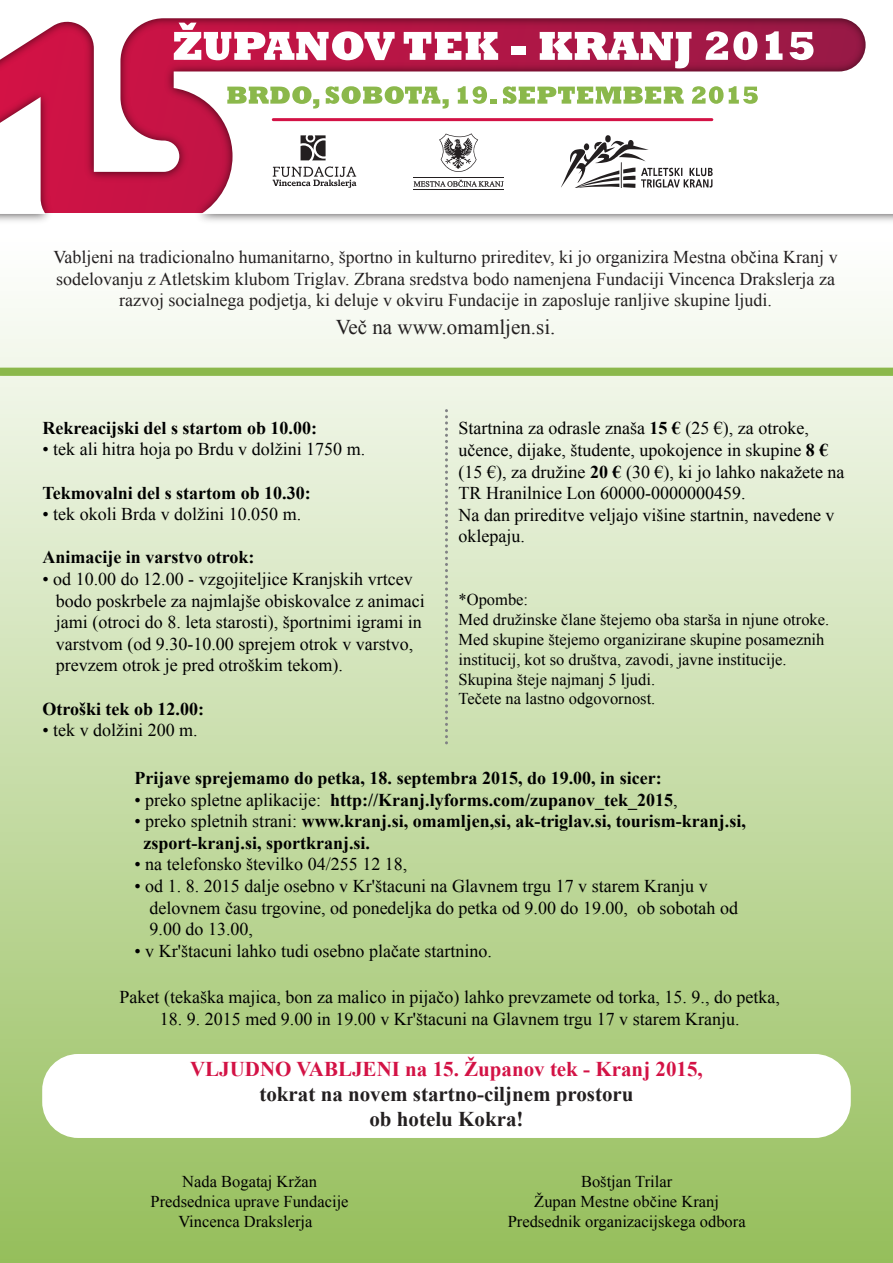
<style>
.page{position:relative;width:893px;height:1263px;background:#fff}
.page>*{position:absolute;margin:0;border:0;box-sizing:border-box;transform-origin:0 0}
.t1{font:700 21px/25.2px "Times New Roman";color:#231f20;text-align:center}
.t2{font:700 21px "Times New Roman";color:#d31245}
.t3{font:21px "Times New Roman";color:#231f20}
.t4{font:18px/21.6px "Times New Roman";color:#000}
.t5{font:700 18px/21.6px "Times New Roman";color:#000}
.t6{font:18px/21.6px "Times New Roman";color:#231f20;text-align:center}
.t7{font:16.5px/19.8px "Times New Roman";color:#000;text-align:center}
.s1{font-weight:700}
.s2{font-weight:400}
</style>
<div class="page">
<div style="left:0;top:214px;width:893px;height:1049px;background:linear-gradient(to bottom,#fff,#95be5b)"></div>
<div style="left:42px;top:1054px;width:809px;height:84px;background:#fff;border-radius:36px"></div>
<svg style="left:0;top:368px;width:893px;height:8px;background:#8cb84d"></svg>
<img style="left:0;top:214px;width:893px;height:13px">
<svg style="left:0;top:18px;width:866px;height:196px"></svg>
<svg style="left:227px;top:86px;width:92px;height:23px"></svg>
<svg style="left:326px;top:86px;width:123px;height:23px"></svg>
<svg style="left:458px;top:86px;width:38px;height:18px"></svg>
<svg style="left:503px;top:86px;width:181px;height:18px"></svg>
<svg style="left:692px;top:86px;width:66px;height:18px"></svg>
<svg style="left:174px;top:23px;width:221px;height:37px"></svg>
<svg style="left:404px;top:32px;width:94px;height:28px"></svg>
<div style="left:511px;top:46px;width:14px;height:8px;background:#fff"></div>
<svg style="left:540px;top:32px;width:151px;height:36px"></svg>
<svg style="left:706px;top:31px;width:51px;height:29px"></svg>
<svg style="left:766px;top:31px;width:16px;height:29px"></svg>
<svg style="left:789px;top:32px;width:24px;height:28px"></svg>
<hr style="left:273px;top:118px;width:439px;height:3px;background:#d31245">
<svg style="left:301px;top:135px;width:25px;height:25px"></svg>
<svg style="left:272px;top:166px;width:84px;height:22px"></svg>
<svg style="left:439px;top:133px;width:39px;height:39px"></svg>
<svg style="left:414px;top:180px;width:90px;height:7px"></svg>
<hr style="left:414px;top:177px;width:90px;height:1px;background:#231f20">
<hr style="left:414px;top:189px;width:90px;height:1px;background:#231f20">
<svg style="left:561px;top:135px;width:152px;height:53px"></svg>
<svg style="left:445px;top:411px;width:3px;height:337px"></svg>
<p class="t6" style="left:53px;top:246px;width:786px">Vabljeni na tradicionalno humanitarno, športno in kulturno prireditev, ki jo organizira Mestna občina Kranj v sodelovanju z Atletskim klubom Triglav. Zbrana sredstva bodo namenjena Fundaciji Vincenca Drakslerja za razvoj socialnega podjetja, ki deluje v okviru Fundacije in zaposluje ranljive skupine ljudi.</p>
<p class="t3" style="left:336px;top:313px;width:221px">Več na www.omamljen.si.</p>
<p class="t5" style="left:42px;top:417px;width:276px">Rekreacijski del s startom ob 10.00:</p>
<p class="t4" style="left:42px;top:438px;width:324px">• tek ali hitra hoja po Brdu v dolžini 1750 m.</p>
<p class="t5" style="left:42px;top:481px;width:270px">Tekmovalni del s startom ob 10.30:</p>
<p class="t4" style="left:42px;top:503px;width:260px">• tek okoli Brda v dolžini 10.050 m.</p>
<p class="t5" style="left:42px;top:546px;width:214px">Animacije in varstvo otrok:</p>
<p class="t4" style="left:56px;top:568px;width:370px;text-indent:-14px">• od 10.00 do 12.00 - vzgojiteljice Kranjskih vrtcev bodo poskrbele za najmlajše obiskovalce z animaci jami (otroci do 8. leta starosti), športnimi igrami in varstvom (od 9.30-10.00 sprejem otrok v varstvo, prevzem otrok je pred otroškim tekom).</p>
<p class="t5" style="left:42px;top:697px;width:163px">Otroški tek ob 12.00:</p>
<p class="t4" style="left:42px;top:719px;width:157px">• tek v dolžini 200 m.</p>
<p class="t4" style="left:459px;top:417px;width:387px">Startnina za odrasle znaša <span class="s1">15 €</span> (25 €), za otroke, učence, dijake, študente, upokojence in skupine <span class="s1">8 € </span>(15 €), za družine <span class="s1">20 €</span> (30 €), ki jo lahko nakažete na TR Hranilnice Lon 60000-0000000459.<br>Na dan prireditve veljajo višine startnin, navedene v oklepaju.</p>
<p class="t7" style="left:459px;top:590px;width:372px;text-align:left">*Opombe:<br>Med družinske člane štejemo oba starša in njune otroke.<br>Med skupine štejemo organizirane skupine posameznih institucij, kot so društva, zavodi, javne institucije.<br>Skupina šteje najmanj 5 ljudi.<br>Tečete na lastno odgovornost.</p>
<p class="t5" style="left:135px;top:767px;width:529px">Prijave sprejemamo do petka, 18. septembra 2015, do 19.00, in sicer:</p>
<p class="t5" style="left:135px;top:788px;width:545px"><span class="s2">• preko spletne aplikacije:</span> http://Kranj.lyforms.com/zupanov_tek_2015<span class="s2">,</span></p>
<p class="t5" style="left:144px;top:810px;width:604px;text-indent:-9px"><span class="s2">• preko spletnih strani:</span> www.kranj.si, omamljen,si, ak-triglav.si, tourism-kranj.si, zsport-kranj.si, sportkranj.si.</p>
<p class="t4" style="left:135px;top:853px;width:274px">• na telefonsko številko 04/255 12 18,</p>
<p class="t4" style="left:150px;top:875px;width:590px;text-indent:-15px">• od 1. 8. 2015 dalje osebno v Kr'štacuni na Glavnem trgu 17 v starem Kranju v delovnem času trgovine, od ponedeljka do petka od 9.00 do 19.00, ob sobotah od<br>9.00 do 13.00,</p>
<p class="t4" style="left:135px;top:940px;width:359px">• v Kr'štacuni lahko tudi osebno plačate startnino.</p>
<p class="t4" style="left:120px;top:986px;width:662px">Paket (tekaška majica, bon za malico in pijačo) lahko prevzamete od torka, 15. 9., do petka,</p>
<p class="t4" style="left:160px;top:1008px;width:581px">18. 9. 2015 med 9.00 in 19.00 v Kr'štacuni na Glavnem trgu 17 v starem Kranju.</p>
<p class="t2" style="left:190px;top:1054px;width:514px">VLJUDNO VABLJENI na 15. Županov tek - Kranj 2015,</p>
<p class="t1" style="left:259px;top:1081px;width:376px">tokrat na novem startno-ciljnem prostoru ob hotelu Kokra!</p>
<p class="t7" style="left:151px;top:1171px;width:199px">Nada Bogataj Kržan<br>Predsednica uprave Fundacije<br>Vincenca Drakslerja</p>
<p class="t7" style="left:508px;top:1171px;width:239px">Boštjan Trilar<br>Župan Mestne občine Kranj<br>Predsednik organizacijskega odbora</p>
</div>
